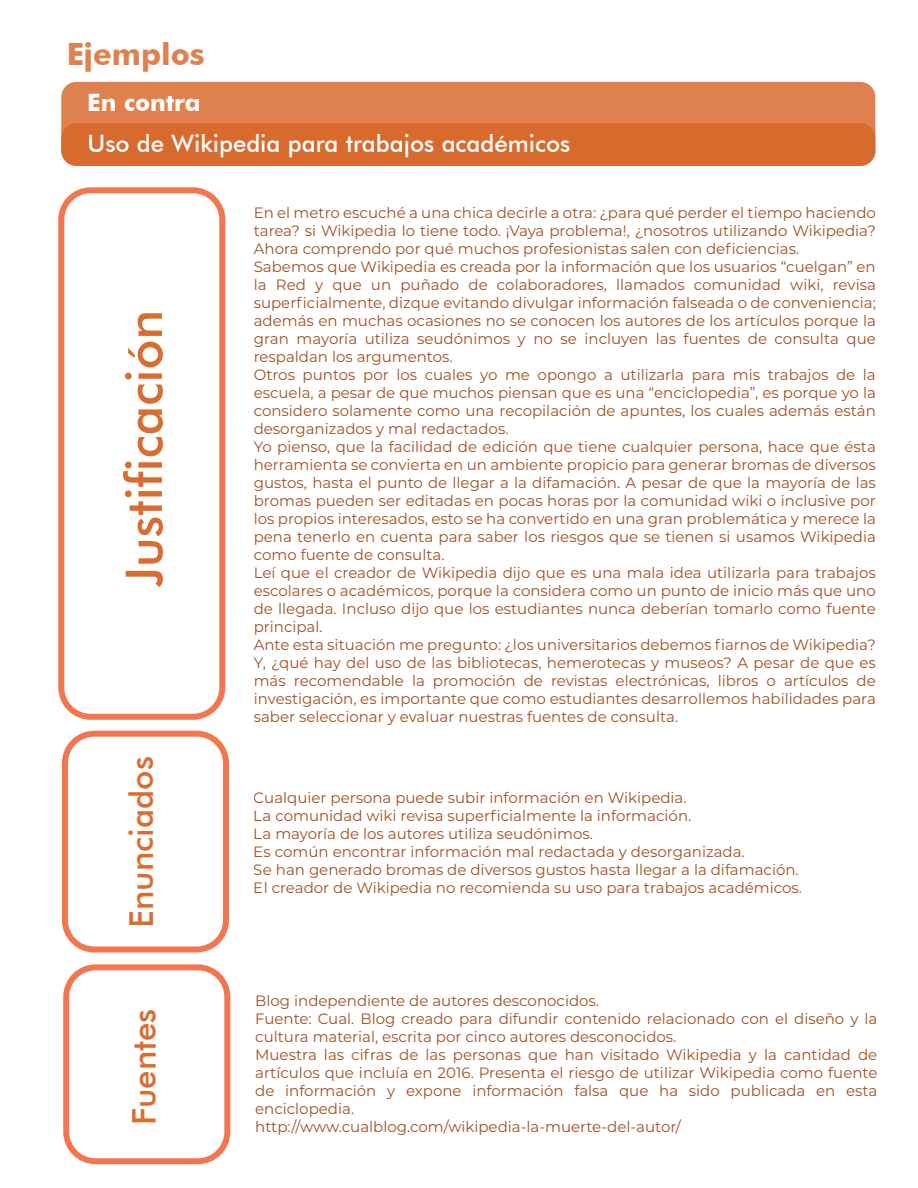
<style>
.page{position:relative;width:918px;height:1188px;background:#fff}
.page>*{position:absolute;margin:0;border:0;box-sizing:border-box;transform-origin:0 0}
.t1{font:500 50.7px "Futura BT";color:#d86628}
.t2{font:500 33px "Futura BT";color:#d86628}
.t3{font:700 30.6px "Futura BT";color:#d86628}
.t4{font:500 24px "Futura BT";color:#fff}
.t5{font:700 24px "Futura BT";color:#fff}
.t6{font:15px/18px "Montserrat";color:#9d4817}
</style>
<div class="page">
<svg style="left:61px;top:82px;width:814px;height:84px;background:#db753d"></svg>
<div style="left:58px;top:187px;width:167px;height:533px;border:6px solid #f15929;border-radius:29px"></div>
<div style="left:62px;top:731px;width:167px;height:222px;border:6px solid #f15929;border-radius:29px"></div>
<div style="left:63px;top:964px;width:167px;height:200px;border:6px solid #f15929;border-radius:29px"></div>
<h3 class="t3" style="left:66px;top:35px;width:140px">Ejemplos</h3>
<h3 class="t5" style="left:87px;top:88px;width:115px">En contra</h3>
<h3 class="t4" style="left:88px;top:129px;width:484px">Uso de Wikipedia para trabajos académicos</h3>
<h1 class="t1" style="left:113px;top:587px;width:279px;rotate:-90deg">Justificación</h1>
<h2 class="t2" style="left:121px;top:928px;width:173px;rotate:-90deg">Enunciados</h2>
<h2 class="t2" style="left:124px;top:1125px;width:118px;rotate:-90deg">Fuentes</h2>
<p class="t6" style="left:254px;top:203px;width:624px">En el metro escuché a una chica decirle a otra: ¿para qué perder el tiempo haciendo tarea? si Wikipedia lo tiene todo. ¡Vaya problema!, ¿nosotros utilizando Wikipedia?<br>Ahora comprendo por qué muchos profesionistas salen con deficiencias.<br>Sabemos que Wikipedia es creada por la información que los usuarios “cuelgan” en la Red y que un puñado de colaboradores, llamados comunidad wiki, revisa superficialmente, dizque evitando divulgar información falseada o de conveniencia; además en muchas ocasiones no se conocen los autores de los artículos porque la gran mayoría utiliza seudónimos y no se incluyen las fuentes de consulta que respaldan los argumentos.<br>Otros puntos por los cuales yo me opongo a utilizarla para mis trabajos de la escuela, a pesar de que muchos piensan que es una “enciclopedia”, es porque yo la considero solamente como una recopilación de apuntes, los cuales además están desorganizados y mal redactados.<br>Yo pienso, que la facilidad de edición que tiene cualquier persona, hace que ésta herramienta se convierta en un ambiente propicio para generar bromas de diversos gustos, hasta el punto de llegar a la difamación. A pesar de que la mayoría de las bromas pueden ser editadas en pocas horas por la comunidad wiki o inclusive por los propios interesados, esto se ha convertido en una gran problemática y merece la pena tenerlo en cuenta para saber los riesgos que se tienen si usamos Wikipedia como fuente de consulta.<br>Leí que el creador de Wikipedia dijo que es una mala idea utilizarla para trabajos escolares o académicos, porque la considera como un punto de inicio más que uno de llegada. Incluso dijo que los estudiantes nunca deberían tomarlo como fuente principal.<br>Ante esta situación me pregunto: ¿los universitarios debemos fiarnos de Wikipedia?<br>Y, ¿qué hay del uso de las bibliotecas, hemerotecas y museos? A pesar de que es más recomendable la promoción de revistas electrónicas, libros o artículos de investigación, es importante que como estudiantes desarrollemos habilidades para saber seleccionar y evaluar nuestras fuentes de consulta.</p>
<p class="t6" style="left:254px;top:788px;width:550px">Cualquier persona puede subir información en Wikipedia.<br>La comunidad wiki revisa superficialmente la información.<br>La mayoría de los autores utiliza seudónimos.<br>Es común encontrar información mal redactada y desorganizada.<br>Se han generado bromas de diversos gustos hasta llegar a la difamación.<br>El creador de Wikipedia no recomienda su uso para trabajos académicos.</p>
<p class="t6" style="left:255px;top:991px;width:624px">Blog independiente de autores desconocidos.<br>Fuente: Cual. Blog creado para difundir contenido relacionado con el diseño y la cultura material, escrita por cinco autores desconocidos.<br>Muestra las cifras de las personas que han visitado Wikipedia y la cantidad de artículos que incluía en 2016. Presenta el riesgo de utilizar Wikipedia como fuente de información y expone información falsa que ha sido publicada en esta enciclopedia.<br>http://www.cualblog.com/wikipedia-la-muerte-del-autor/</p>
</div>
